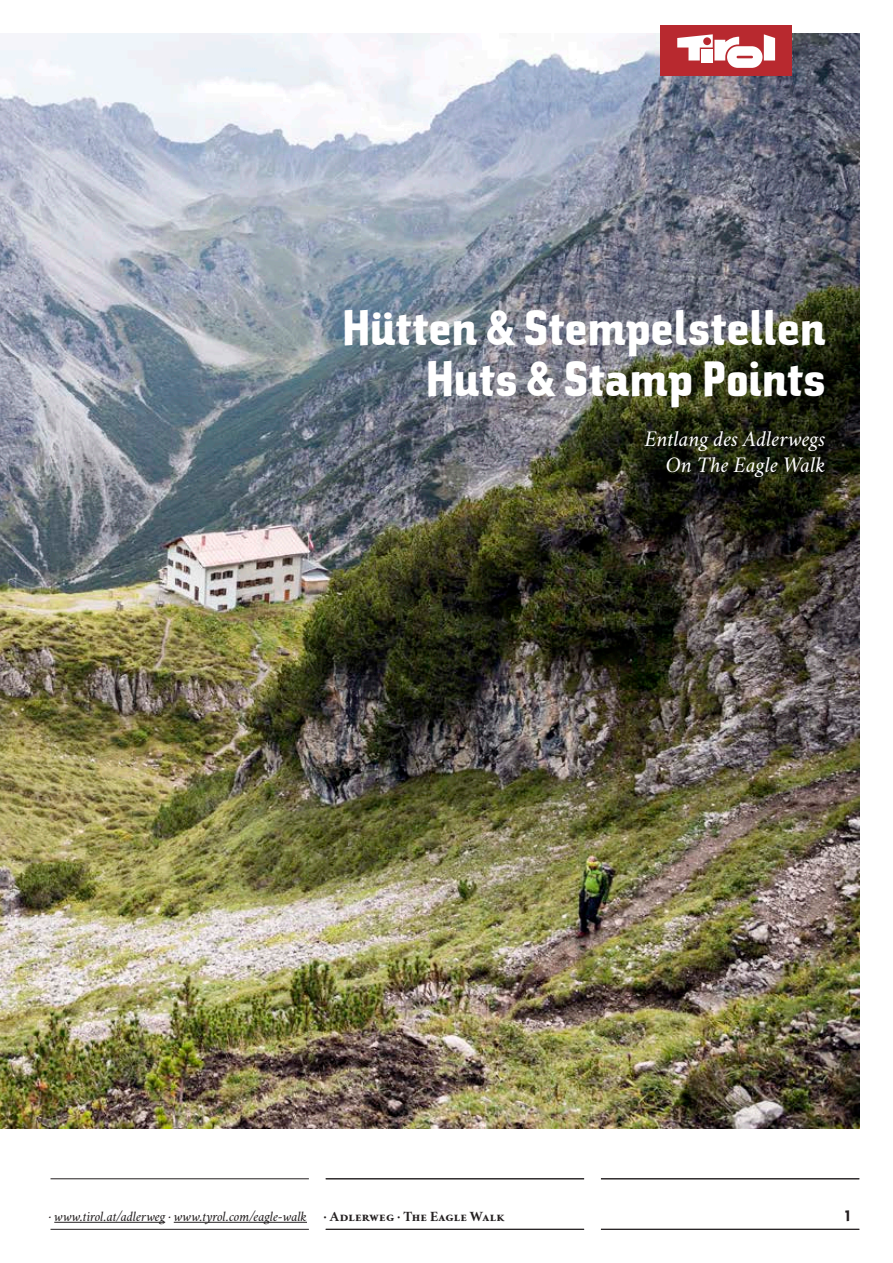
<style>
.page{position:relative;width:893px;height:1263px;background:#fff}
.page>*{position:absolute;margin:0;border:0;box-sizing:border-box;transform-origin:0 0}
.t1{font:49.5px/50.6px "TW Character Sans";letter-spacing:.005em;color:#fff;text-align:right}
.t2{font:italic 22.5px/25.2px "Crimson";letter-spacing:-.005em;color:#fff;text-align:right}
.t3{font:15px "TW Character Sans";color:#231f20}
.t4{font:italic 14.25px "Crimson";letter-spacing:-.015em;color:#231f20}
.s1{font-weight:700;font-style:normal}
</style>
<div class="page">
<hr style="left:51px;top:1178px;width:258px;height:1px;background:#231f20">
<hr style="left:51px;top:1229px;width:258px;height:1px;background:#231f20">
<hr style="left:54px;top:1222px;width:111px;height:1px;background:#231f20">
<hr style="left:174px;top:1222px;width:133px;height:1px;background:#231f20">
<img style="left:0;top:34px;width:859px;height:1094px">
<hr style="left:601px;top:1178px;width:258px;height:1px;background:#231f20">
<hr style="left:326px;top:1178px;width:258px;height:1px;background:#231f20">
<hr style="left:326px;top:1229px;width:258px;height:1px;background:#231f20">
<hr style="left:601px;top:1229px;width:258px;height:1px;background:#231f20">
<div style="left:660px;top:25px;width:132px;height:51px;background:#b8292f"></div>
<svg style="left:677px;top:34px;width:98px;height:34px"></svg>
<h1 class="t1" style="left:342px;top:304px;width:485px">Hütten &amp; Stempelstellen<br>Huts &amp; Stamp Points</h1>
<h2 class="t2" style="left:645px;top:426px;width:182px">Entlang des Adlerwegs<br>On The Eagle Walk</h2>
<p class="t4" style="left:49px;top:1208px;width:457px">· www.tirol.at/adlerweg · www.tyrol.com/eagle-walk <span class="s1">· Adlerweg · The Eagle Walk</span></p>
<p class="t3" style="left:845px;top:1206px;width:6px">1</p>
</div>
